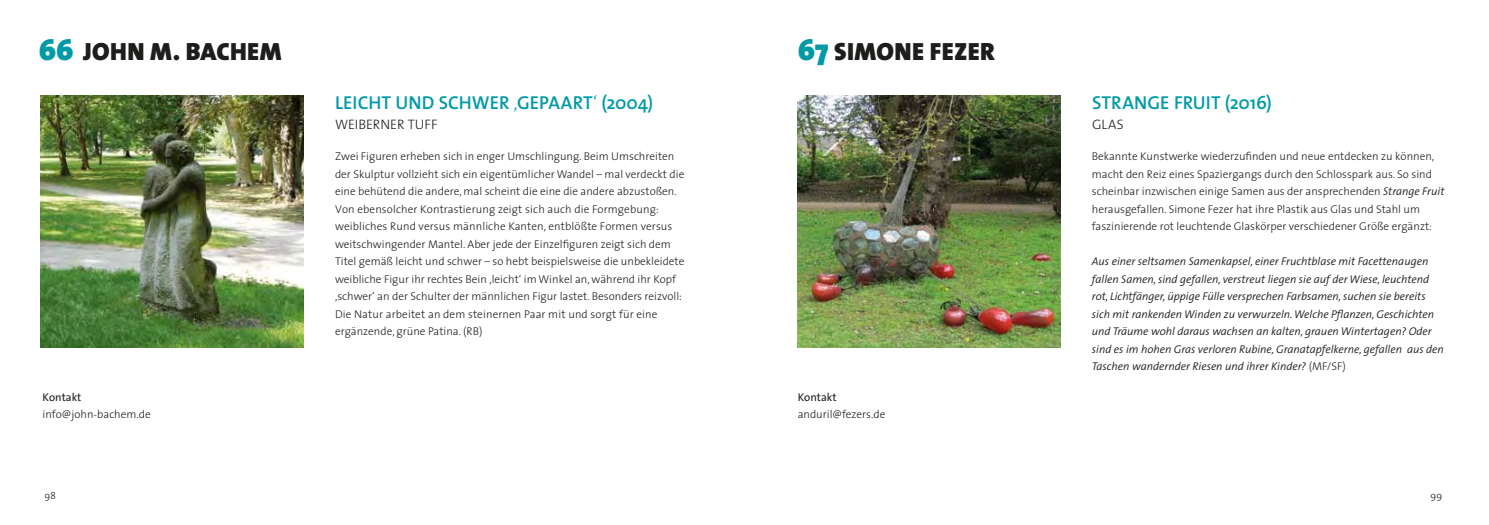
<style>
.page{position:relative;width:1489px;height:525px;background:#fff}
.page>*{position:absolute;margin:0;border:0;box-sizing:border-box;transform-origin:0 0}
.t1{font:900 25px "The Sans";letter-spacing:.015em;color:#1d1d1b}
.t2{font:600 18.75px "The Sans";letter-spacing:.005em;color:#009aa7}
.t3{font:300 13.75px "The Sans";color:#1d1d1b}
.t4{font:300 11.25px/17.5px "The Sans";color:#1d1d1b}
.t5{font:italic 300 11.25px/17.5px "The Sans";color:#1d1d1b}
.t6{font:11.25px "The Sans";color:#1d1d1b}
.t7{font:300 10px "The Sans";color:#1d1d1b}
.s1{font-size:30px;color:#009aa7}
.s2{font-weight:300}
.s3{font-style:italic}
.s4{font-style:normal}
</style>
<div class="page">
<img style="left:41px;top:96px;width:262px;height:251px">
<img style="left:797px;top:96px;width:262px;height:251px">
<h1 class="t1" style="left:39px;top:31px;width:244px"><span class="s1">66</span> JOHN M. BACHEM</h1>
<p class="t6" style="left:43px;top:388px;width:40px">Kontakt</p>
<p class="t4" style="left:43px;top:404px;width:110px">info@john-bachem.de</p>
<h2 class="t2" style="left:335px;top:87px;width:117px">LEICHT UND SCHW</h2>
<h2 class="t2" style="left:489px;top:87px;width:56px">ER <span class="s2">,</span>GEPAAR</h2>
<h2 class="t2" style="left:583px;top:87px;width:72px">T<span class="s2">‘</span> (2004)</h2>
<p class="t3" style="left:335px;top:113px;width:9px">weiberner</p>
<p class="t3" style="left:408px;top:113px;width:9px">tuff</p>
<p class="t4" style="left:335px;top:147px;width:351px">Zwei Figuren erheben sich in enger Umschlingung. Beim Umschreiten der Skulptur vollzieht sich ein eigentümlicher Wandel – mal verdeckt die eine behütend die andere, mal scheint die eine die andere abzustoßen.<br>Von ebensolcher Kontrastierung zeigt sich auch die Formgebung: weibliches Rund versus männliche Kanten, entblößte Formen versus weitschwingender Mantel. Aber jede der Einzelfiguren zeigt sich dem Titel gemäß leicht und schwer – so hebt beispielsweise die unbekleidete weibliche Figur ihr rechtes Bein ,leicht‘ im Winkel an, während ihr Kopf ,schwer‘ an der Schulter der männlichen Figur lastet. Besonders reizvoll:<br>Die Natur arbeitet an dem steinernen Paar mit und sorgt für eine ergänzende, grüne Patina. (RB)</p>
<h1 class="t1" style="left:797px;top:30px;width:199px"><span class="s1">67</span> SIMONE FEZER</h1>
<p class="t6" style="left:797px;top:388px;width:40px">Kontakt</p>
<p class="t4" style="left:797px;top:404px;width:89px">anduril@fezers.de</p>
<h2 class="t2" style="left:1091px;top:87px;width:181px">STRA NGE FRUIT (2016)</h2>
<p class="t3" style="left:1091px;top:113px;width:9px">glas</p>
<p class="t4" style="left:1091px;top:147px;width:354px">Bekannte Kunstwerke wiederzufinden und neue entdecken zu können, macht den Reiz eines Spaziergangs durch den Schlosspark aus. So sind scheinbar inzwischen einige Samen aus der ansprechenden <span class="s3">Strange Fruit </span>herausgefallen. Simone Fezer hat ihre Plastik aus Glas und Stahl um faszinierende rot leuchtende Glaskörper verschiedener Größe ergänzt:  </p>
<p class="t5" style="left:1091px;top:252px;width:353px">Aus einer seltsamen Samenkapsel, einer Fruchtblase mit Facettenaugen fallen Samen, sind gefallen, verstreut liegen sie auf der Wiese, leuchtend rot, Lichtfänger, üppige Fülle versprechen Farbsamen, suchen sie bereits sich mit rankenden Winden zu verwurzeln. Welche Pflanzen, Geschichten und Träume wohl daraus wachsen an kalten, grauen Wintertagen? Oder sind es im hohen Gras verloren Rubine, Granatapfelkerne, gefallen aus den Taschen wandernder Riesen und ihrer Kinder? <span class="s4">(MF/SF)</span></p>
<p class="t7" style="left:45px;top:487px;width:13px">98</p>
<p class="t7" style="left:1430px;top:487px;width:13px">99</p>
</div>
